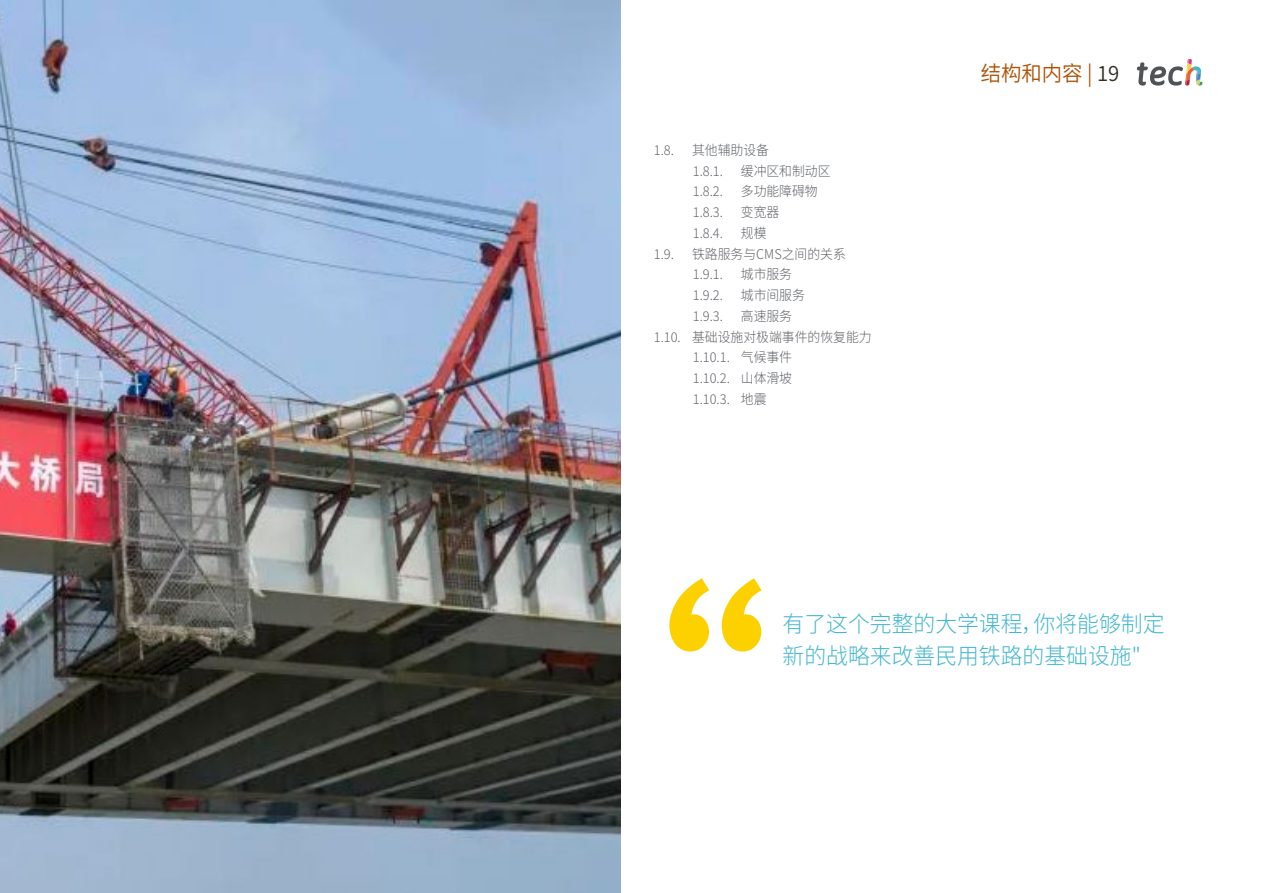
<style>
.page{position:relative;width:1263px;height:893px;background:#fff}
.page>*{position:absolute;margin:0;border:0;box-sizing:border-box;transform-origin:0 0}
.t1{font:300 22.5px/31.5px "Source Han Sans CN";color:#43b7cf}
.t2{font:21px "Source Han Sans CN";color:#ad5105}
.t3{font:300 13.5px/20.7px "Source Han Sans CN";color:#61646a;scale:.95 1}
.s1{color:#312e20}
</style>
<div class="page">
<img style="left:0;top:0;width:621px;height:893px">
<svg style="left:1137px;top:59px;width:65px;height:27px"></svg>
<svg style="left:669px;top:578px;width:92px;height:73px"></svg>
<p class="t3" style="left:654px;top:140px;width:23px">1.8.</p>
<p class="t3" style="left:692px;top:140px;width:82px">其他辅助设备<br>1.8.1.</p>
<p class="t3" style="left:741px;top:161px;width:96px">缓冲区和制动区</p>
<p class="t3" style="left:693px;top:181px;width:33px">1.8.2.</p>
<p class="t3" style="left:741px;top:181px;width:82px">多功能障碍物</p>
<p class="t3" style="left:693px;top:202px;width:33px">1.8.3.</p>
<p class="t3" style="left:741px;top:202px;width:42px">变宽器</p>
<p class="t3" style="left:693px;top:223px;width:33px">1.8.4.</p>
<p class="t3" style="left:741px;top:223px;width:29px">规模</p>
<p class="t3" style="left:654px;top:244px;width:23px">1.9.</p>
<p class="t3" style="left:692px;top:244px;width:163px">铁路服务与CMS之间的关系<br>1.9.1.</p>
<p class="t3" style="left:741px;top:264px;width:56px">城市服务</p>
<p class="t3" style="left:693px;top:285px;width:33px">1.9.2.</p>
<p class="t3" style="left:741px;top:285px;width:69px">城市间服务</p>
<p class="t3" style="left:693px;top:306px;width:33px">1.9.3.</p>
<p class="t3" style="left:741px;top:306px;width:56px">高速服务</p>
<p class="t3" style="left:654px;top:327px;width:231px">1.10. 基础设施对极端事件的恢复能力</p>
<p class="t3" style="left:693px;top:347px;width:106px">1.10.1. 气候事件</p>
<p class="t3" style="left:693px;top:368px;width:106px">1.10.2. 山体滑坡</p>
<p class="t3" style="left:693px;top:389px;width:79px">1.10.3. 地震</p>
<h2 class="t2" style="left:981px;top:61px;width:140px">结构和内容 | <span class="s1">19</span></h2>
<h1 class="t1" style="left:782px;top:609px;width:383px">有了这个完整的大学课程，你将能够制定新的战略来改善民用铁路的基础设施"</h1>
</div>
